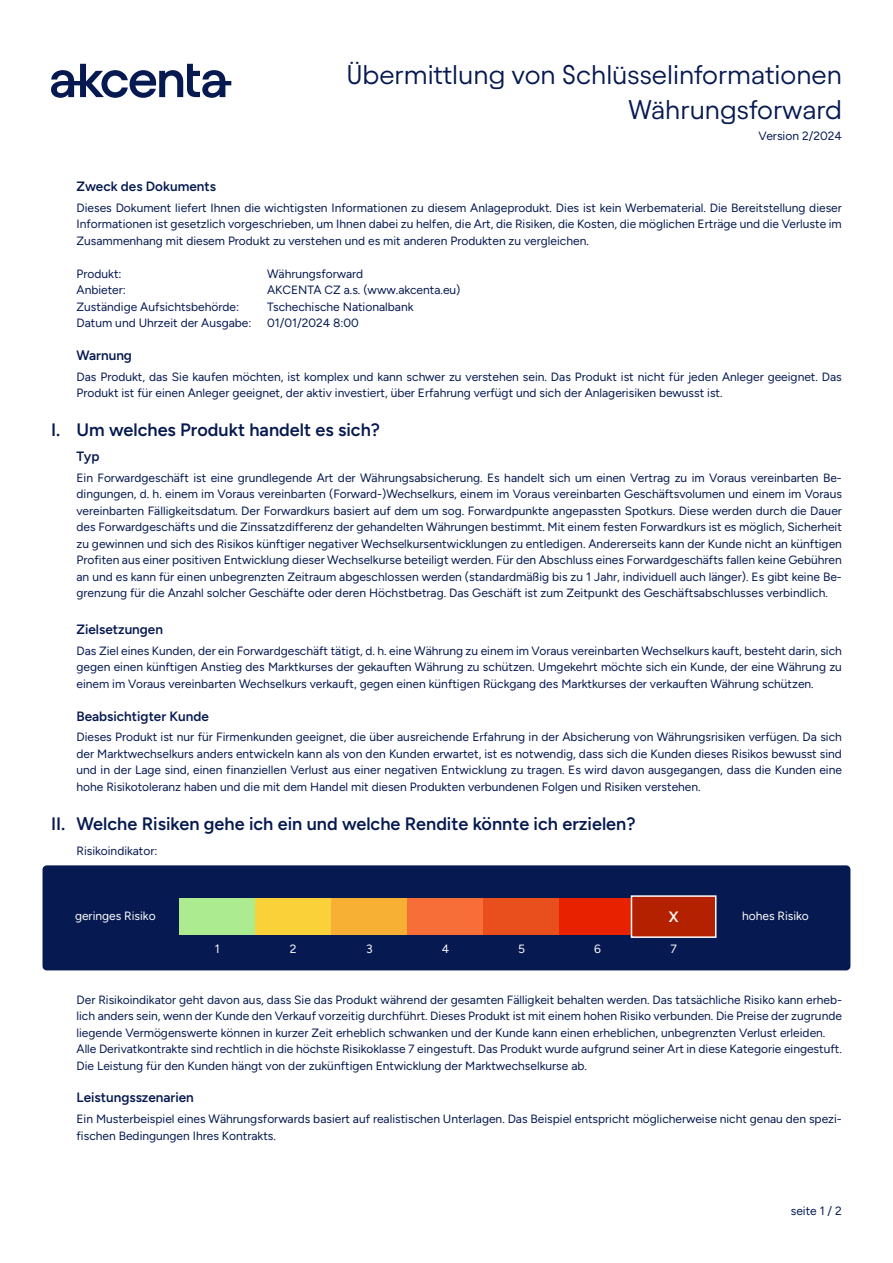
<style>
.page{position:relative;width:893px;height:1263px;background:#fff}
.page>*{position:absolute;margin:0;border:0;box-sizing:border-box;transform-origin:0 0}
.t1{font:27px/34.2px "Avantt TRIAL";color:#061950;text-align:right}
.t2{font:600 18px "Figtree";color:#061950}
.t3{font:600 15px "Figtree";color:#fff}
.t4{font:600 13.5px "Figtree";color:#061950}
.t5{font:12px/16.5px "Figtree";color:#061950;text-align:justify}
.t6{font:12px "Figtree";color:#fff}
</style>
<div class="page">
<div style="left:43px;top:865px;width:807px;height:105px;background:#061950;border-radius:4px"></div>
<div style="left:179px;top:898px;width:76px;height:37px;background:#adeb91"></div>
<div style="left:255px;top:898px;width:76px;height:37px;background:#fad138"></div>
<div style="left:331px;top:898px;width:76px;height:37px;background:#f7b033"></div>
<div style="left:407px;top:898px;width:76px;height:37px;background:#f76e38"></div>
<div style="left:483px;top:898px;width:76px;height:37px;background:#e84f1c"></div>
<div style="left:559px;top:898px;width:77px;height:37px;background:#e82100"></div>
<div style="left:631px;top:895px;width:85px;height:43px;background:#b32100;border:2px solid #fff"></div>
<svg style="left:51px;top:64px;width:180px;height:34px"></svg>
<h1 class="t1" style="left:346px;top:57px;width:497px">Übermittlung von Schlüsselinformationen<br>Währungsforward</h1>
<p class="t5" style="left:759px;top:127px;width:85px">Version 2/2024</p>
<p class="t4" style="left:77px;top:178px;width:141px">Zweck des Dokuments</p>
<p class="t5" style="left:77px;top:199px;width:767px">Dieses Dokument liefert Ihnen die wichtigsten Informationen zu diesem Anlageprodukt. Dies ist kein Werbematerial. Die Bereitstellung dieser Informationen ist gesetzlich vorgeschrieben, um Ihnen dabei zu helfen, die Art, die Risiken, die Kosten, die möglichen Erträge und die Verluste im Zusammenhang mit diesem Produkt zu verstehen und es mit anderen Produkten zu vergleichen.</p>
<p class="t5" style="left:77px;top:265px;width:47px">Produkt:</p>
<p class="t5" style="left:267px;top:265px;width:98px">Währungsforward</p>
<p class="t5" style="left:77px;top:282px;width:51px">Anbieter:</p>
<p class="t5" style="left:267px;top:282px;width:195px">AKCENTA CZ a.s. (www.akcenta.eu)</p>
<p class="t5" style="left:77px;top:298px;width:164px">Zuständige Aufsichtsbehörde:</p>
<p class="t5" style="left:267px;top:298px;width:148px">Tschechische Nationalbank</p>
<p class="t5" style="left:77px;top:315px;width:176px">Datum und Uhrzeit der Ausgabe:</p>
<p class="t5" style="left:267px;top:315px;width:93px">01/01/2024 8:00</p>
<p class="t4" style="left:77px;top:347px;width:57px">Warnung</p>
<p class="t5" style="left:77px;top:368px;width:767px">Das Produkt, das Sie kaufen möchten, ist komplex und kann schwer zu verstehen sein. Das Produkt ist nicht für jeden Anleger geeignet. Das<br>Produkt ist für einen Anleger geeignet, der aktiv investiert, über Erfahrung verfügt und sich der Anlagerisiken bewusst ist.</p>
<h2 class="t2" style="left:51px;top:420px;width:331px">I. Um welches Produkt handelt es sich?</h2>
<p class="t4" style="left:77px;top:448px;width:24px">Typ</p>
<p class="t5" style="left:77px;top:469px;width:767px">Ein Forwardgeschäft ist eine grundlegende Art der Währungsabsicherung. Es handelt sich um einen Vertrag zu im Voraus vereinbarten Be&shy;dingungen, d. h. einem im Voraus vereinbarten (Forward-)Wechselkurs, einem im Voraus vereinbarten Geschäftsvolumen und einem im Voraus vereinbarten Fälligkeitsdatum. Der Forwardkurs basiert auf dem um sog. Forwardpunkte angepassten Spotkurs. Diese werden durch die Dauer des Forwardgeschäfts und die Zinssatzdifferenz der gehandelten Währungen bestimmt. Mit einem festen Forwardkurs ist es möglich, Sicherheit zu gewinnen und sich des Risikos künftiger negativer Wechselkursentwicklungen zu entledigen. Andererseits kann der Kunde nicht an künftigen Profiten aus einer positiven Entwicklung dieser Wechselkurse beteiligt werden. Für den Abschluss eines Forwardgeschäfts fallen keine Gebühren an und es kann für einen unbegrenzten Zeitraum abgeschlossen werden (standardmäßig bis zu 1 Jahr, individuell auch länger). Es gibt keine Be&shy;grenzung für die Anzahl solcher Geschäfte oder deren Höchstbetrag. Das Geschäft ist zum Zeitpunkt des Geschäftsabschlusses verbindlich.</p>
<p class="t4" style="left:77px;top:621px;width:88px">Zielsetzungen</p>
<p class="t5" style="left:77px;top:642px;width:767px">Das Ziel eines Kunden, der ein Forwardgeschäft tätigt, d. h. eine Währung zu einem im Voraus vereinbarten Wechselkurs kauft, besteht darin, sich gegen einen künftigen Anstieg des Marktkurses der gekauften Währung zu schützen. Umgekehrt möchte sich ein Kunde, der eine Währung zu einem im Voraus vereinbarten Wechselkurs verkauft, gegen einen künftigen Rückgang des Marktkurses der verkauften Währung schützen.</p>
<p class="t4" style="left:77px;top:708px;width:134px">Beabsichtigter Kunde</p>
<p class="t5" style="left:77px;top:729px;width:767px">Dieses Produkt ist nur für Firmenkunden geeignet, die über ausreichende Erfahrung in der Absicherung von Währungsrisiken verfügen. Da sich der Marktwechselkurs anders entwickeln kann als von den Kunden erwartet, ist es notwendig, dass sich die Kunden dieses Risikos bewusst sind und in der Lage sind, einen finanziellen Verlust aus einer negativen Entwicklung zu tragen. Es wird davon ausgegangen, dass die Kunden eine hohe Risikotoleranz haben und die mit dem Handel mit diesen Produkten verbundenen Folgen und Risiken verstehen.</p>
<h2 class="t2" style="left:51px;top:813px;width:586px">II. Welche Risiken gehe ich ein und welche Rendite könnte ich erzielen?</h2>
<p class="t5" style="left:77px;top:843px;width:82px">Risikoindikator:</p>
<p class="t6" style="left:75px;top:909px;width:82px">geringes Risiko</p>
<p class="t6" style="left:215px;top:942px;width:6px">1</p>
<p class="t3" style="left:669px;top:908px;width:11px">X</p>
<p class="t6" style="left:742px;top:909px;width:68px">hohes Risiko</p>
<p class="t6" style="left:290px;top:942px;width:8px">2</p>
<p class="t6" style="left:366px;top:942px;width:8px">3</p>
<p class="t6" style="left:442px;top:942px;width:9px">4</p>
<p class="t6" style="left:518px;top:942px;width:8px">5</p>
<p class="t6" style="left:594px;top:942px;width:8px">6</p>
<p class="t6" style="left:670px;top:942px;width:8px">7</p>
<p class="t5" style="left:77px;top:991px;width:767px;text-align:left">Der Risikoindikator geht davon aus, dass Sie das Produkt während der gesamten Fälligkeit behalten werden. Das tatsächliche Risiko kann erheb&shy;lich anders sein, wenn der Kunde den Verkauf vorzeitig durchführt. Dieses Produkt ist mit einem hohen Risiko verbunden. Die Preise der zugrunde liegende Vermögenswerte können in kurzer Zeit erheblich schwanken und der Kunde kann einen erheblichen, unbegrenzten Verlust erleiden.<br>Alle Derivatkontrakte sind rechtlich in die höchste Risikoklasse 7 eingestuft. Das Produkt wurde aufgrund seiner Art in diese Kategorie eingestuft.<br>Die Leistung für den Kunden hängt von der zukünftigen Entwicklung der Marktwechselkurse ab.</p>
<p class="t4" style="left:77px;top:1090px;width:119px">Leistungsszenarien</p>
<p class="t5" style="left:77px;top:1110px;width:767px">Ein Musterbeispiel eines Währungsforwards basiert auf realistischen Unterlagen. Das Beispiel entspricht möglicherweise nicht genau den spezi&shy;fischen Bedingungen Ihres Kontrakts.</p>
<p class="t5" style="left:791px;top:1202px;width:53px">seite 1 / 2</p>
</div>
